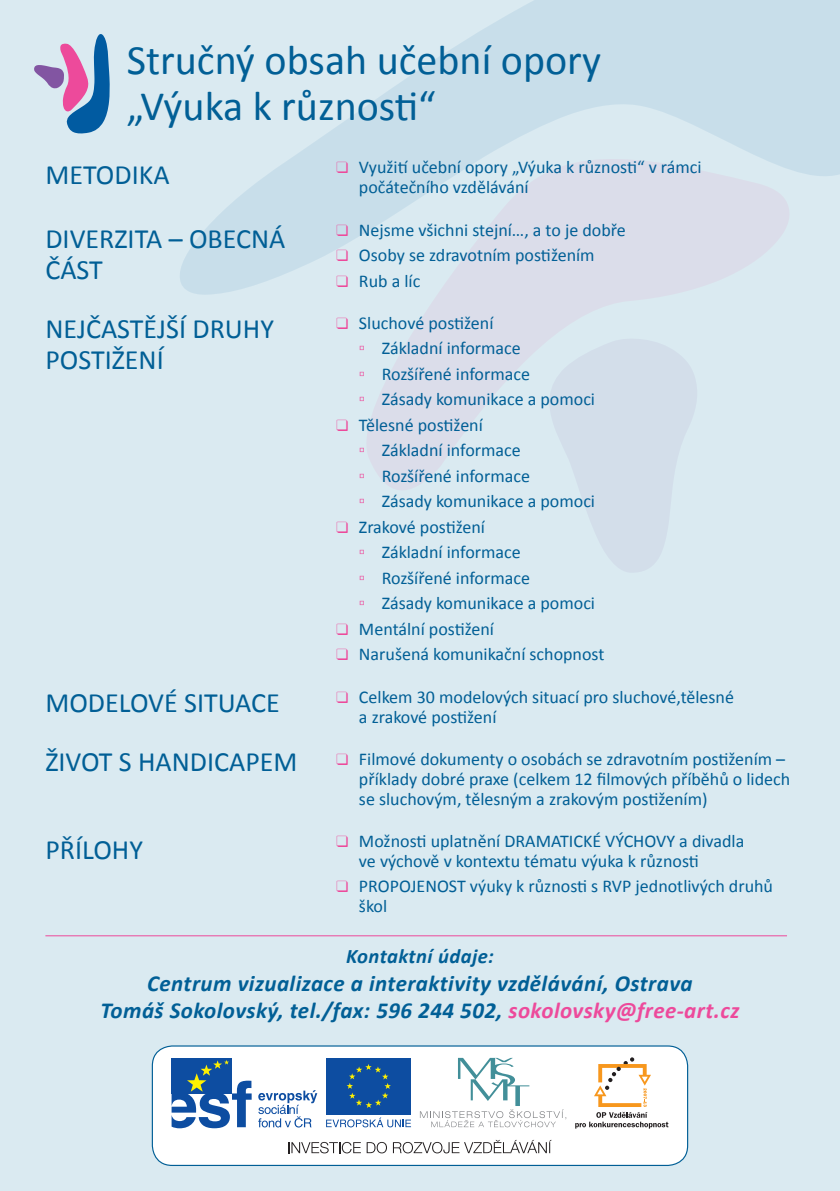
<style>
.page{position:relative;width:840px;height:1191px;background:#fff}
.page>*{position:absolute;margin:0;border:0;box-sizing:border-box;transform-origin:0 0}
.t1{font:42px/46.2px "Calibri";color:#015f96}
.t2{font:28px/30.8px "Calibri";color:#015f96}
.t3{font:italic 700 23px/27.6px "Calibri";letter-spacing:.02em;color:#015f96;text-align:center}
.t4{font:italic 700 20.6px "Calibri";letter-spacing:.02em;color:#015f96}
.t5{font:18px/19.8px "Calibri";color:#015f96}
.s1{font-family:"Ozdoby";color:#ed4a9b}
.s2{color:#ed4a9b}
</style>
<div class="page">
<div style="left:0;top:0;width:839px;height:1191px;background:#daeaf1"></div>
<div style="left:152px;top:1046px;width:535px;height:119px;background:#fff;border-radius:20px"></div>
<div style="left:152px;top:1045px;width:535px;height:121px;border:1px solid #015f96;border-radius:20px"></div>
<div style="left:171px;top:1058px;width:61px;height:35px;background:#0d4da1"></div>
<svg style="left:171px;top:1060px;width:80px;height:68px"></svg>
<svg style="left:258px;top:1090px;width:59px;height:37px"></svg>
<div style="left:326px;top:1058px;width:85px;height:56px;background:#0d4da1"></div>
<svg style="left:346px;top:1064px;width:44px;height:44px"></svg>
<svg style="left:326px;top:1117px;width:85px;height:10px"></svg>
<svg style="left:419px;top:1057px;width:147px;height:70px"></svg>
<svg style="left:575px;top:1057px;width:93px;height:71px"></svg>
<svg style="left:288px;top:1142px;width:72px;height:11px"></svg>
<svg style="left:366px;top:1140px;width:185px;height:13px"></svg>
<svg style="left:583px;top:501px;width:88px;height:71px"></svg>
<svg style="left:367px;top:295px;width:330px;height:206px;fill:#dadeea"></svg>
<svg style="left:180px;top:0;width:659px;height:295px"></svg>
<hr style="left:45px;top:935px;width:741px;height:1px;background:#ed4a9b">
<svg style="left:34px;top:34px;width:76px;height:100px"></svg>
<h1 class="t1" style="left:127px;top:37px;width:475px">Stručný obsah učební opory „Výuka k různosti“</h1>
<h2 class="t2" style="left:45px;top:159px;width:126px">METODIKA</h2>
<h2 class="t2" style="left:45px;top:224px;width:241px">DIVERZITA – OBECNÁ<br>ČÁST</h2>
<h2 class="t2" style="left:45px;top:314px;width:230px">NEJČASTĚJŠÍ DRUHY<br>POSTIŽENÍ</h2>
<h2 class="t2" style="left:45px;top:673px;width:253px;line-height:59.2px">MODELOVÉ SITUACE<br>ŽIVOT S HANDICAPEM</h2>
<h2 class="t2" style="left:45px;top:834px;width:99px">PŘÍLOHY</h2>
<p class="t5" style="left:359px;top:157px;width:344px;text-indent:-23px"><span class="s1">¨</span> Využití učební opory „Výuka k různosti“ v rámci počátečního vzdělávání</p>
<p class="t5" style="left:336px;top:217px;width:291px;line-height:25.4px"><span class="s1">¨</span> Nejsme všichni stejní…, a to je dobře <span class="s1">¨</span> Osoby se zdravotním postižením<br><span class="s1">¨</span> Rub a líc</p>
<p class="t5" style="left:336px;top:313px;width:159px"><span class="s1">¨</span> Sluchové postižení</p>
<p class="t5" style="left:359px;top:339px;width:163px"><span class="s2">▫</span> Základní informace</p>
<p class="t5" style="left:359px;top:364px;width:172px"><span class="s2">▫</span> Rozšířené informace</p>
<p class="t5" style="left:359px;top:389px;width:237px"><span class="s2">▫</span> Zásady komunikace a pomoci</p>
<p class="t5" style="left:336px;top:415px;width:148px"><span class="s1">¨</span> Tělesné postižení</p>
<p class="t5" style="left:359px;top:440px;width:163px"><span class="s2">▫</span> Základní informace</p>
<p class="t5" style="left:359px;top:466px;width:172px"><span class="s2">▫</span> Rozšířené informace</p>
<p class="t5" style="left:359px;top:491px;width:237px"><span class="s2">▫</span> Zásady komunikace a pomoci</p>
<p class="t5" style="left:336px;top:517px;width:150px"><span class="s1">¨</span> Zrakové postižení</p>
<p class="t5" style="left:359px;top:542px;width:163px"><span class="s2">▫</span> Základní informace</p>
<p class="t5" style="left:359px;top:568px;width:172px"><span class="s2">▫</span> Rozšířené informace</p>
<p class="t5" style="left:359px;top:593px;width:237px"><span class="s2">▫</span> Zásady komunikace a pomoci</p>
<p class="t5" style="left:336px;top:619px;width:159px"><span class="s1">¨</span> Mentální postižení</p>
<p class="t5" style="left:336px;top:644px;width:269px"><span class="s1">¨</span> Narušená komunikační schopnost</p>
<p class="t5" style="left:359px;top:687px;width:376px;text-indent:-23px"><span class="s1">¨</span> Celkem 30 modelových situací pro sluchové,tělesné a zrakové postižení</p>
<p class="t5" style="left:359px;top:749px;width:432px;text-indent:-23px"><span class="s1">¨</span> Filmové dokumenty o osobách se zdravotním postižením – příklady dobré praxe (celkem 12 filmových příběhů o lidech se sluchovým, tělesným a zrakovým postižením)</p>
<p class="t5" style="left:359px;top:831px;width:386px;text-indent:-23px"><span class="s1">¨</span> Možnosti uplatnění DRAMATICKÉ VÝCHOVY a divadla ve výchově v kontextu tématu výuka k různosti</p>
<p class="t5" style="left:359px;top:876px;width:415px;text-indent:-23px"><span class="s1">¨</span> PROPOJENOST výuky k různosti s RVP jednotlivých druhů škol</p>
<p class="t4" style="left:346px;top:943px;width:149px">Kontaktní údaje:</p>
<p class="t3" style="left:100px;top:969px;width:640px">Centrum vizualizace a interaktivity vzdělávání, Ostrava<br>Tomáš Sokolovský, tel./fax: 596 244 502, <span class="s2">sokolovsky@free-art.cz</span></p>
</div>
